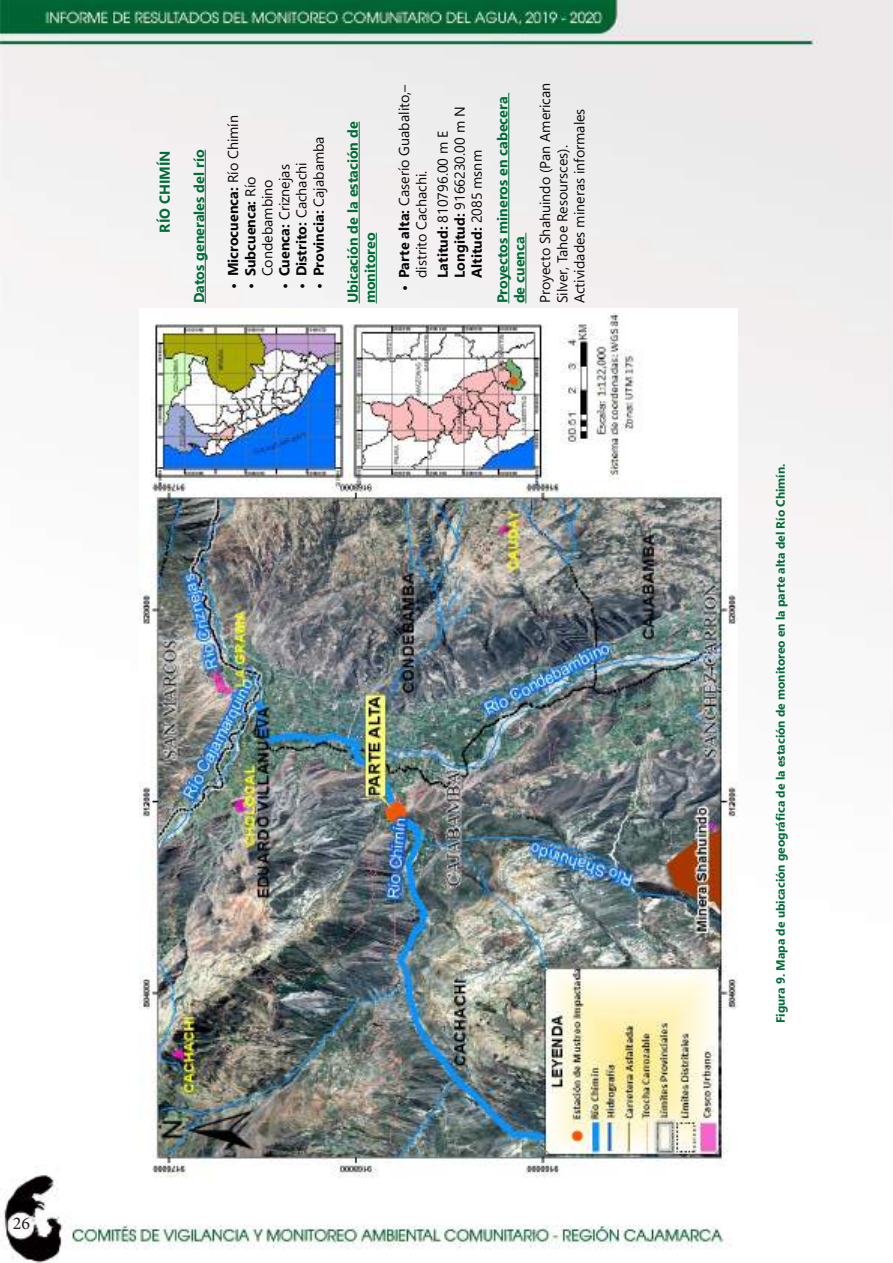
<style>
.page{position:relative;width:893px;height:1263px;background:#fff}
.page>*{position:absolute;margin:0;border:0;box-sizing:border-box;transform-origin:0 0}
.t1{font:18px "Minion Pro";color:#241f1f}
.t2{font:14.25px/17.1px "Segoe UI";color:#06060a}
.t3{font:700 14.25px/17.1px "Segoe UI";color:#026c38}
.t4{font:700 14.25px "Segoe UI";color:#06060a}
.t5{font:700 12px "Segoe UI";color:#026c38}
.s1{font-weight:400}
.s2{font-weight:700}
</style>
<div class="page">
<img style="left:0;top:0;width:893px;height:1263px">
<img style="left:139px;top:309px;width:599px;height:869px">
<hr style="left:205px;top:150px;width:1px;height:153px;background:#026c38">
<hr style="left:359px;top:122px;width:1px;height:181px;background:#026c38">
<hr style="left:376px;top:233px;width:1px;height:70px;background:#026c38">
<hr style="left:508px;top:93px;width:1px;height:210px;background:#026c38">
<hr style="left:525px;top:233px;width:1px;height:70px;background:#026c38">
<p class="t3" style="left:155px;top:233px;width:84px;rotate:-90deg">RÍO CHIMÍN</p>
<p class="t3" style="left:189px;top:303px;width:155px;rotate:-90deg">Datos generales del río</p>
<p class="t4" style="left:220px;top:289px;width:176px;rotate:-90deg">• Microcuenca: <span class="s1">Río Chimín</span></p>
<p class="t4" style="left:305px;top:289px;width:154px;rotate:-90deg">• Provincia: <span class="s1">Cajabamba</span></p>
<p class="t2" style="left:275px;top:289px;width:126px;rotate:-90deg"><span class="s2">• Cuenca:</span> Criznejas</p>
<p class="t4" style="left:288px;top:289px;width:128px;rotate:-90deg">• Distrito: <span class="s1">Cachachi</span></p>
<p class="t2" style="left:240px;top:289px;width:114px;text-align:right;rotate:-90deg"><span class="s2">• Subcuenca:</span> Río<br>Condebambino</p>
<p class="t3" style="left:343px;top:303px;width:183px;rotate:-90deg">Ubicación de la estación de monitoreo</p>
<p class="t2" style="left:394px;top:278px;width:195px;text-indent:-13px;rotate:-90deg"><span class="s2">• Parte alta:</span> Caserío Guabalito,– distrito Cachachi.</p>
<p class="t2" style="left:433px;top:278px;width:173px;rotate:-90deg"><span class="s2">Latitud:</span> 810796.00 m E<br><span class="s2">Longitud:</span> 9166230.00 m N<br><span class="s2">Altitud:</span> 2085 msnm</p>
<p class="t3" style="left:493px;top:303px;width:208px;rotate:-90deg">Proyectos mineros en cabecera de cuenca</p>
<p class="t2" style="left:535px;top:303px;width:222px;rotate:-90deg">Proyecto Shahuindo (Pan American<br>Silver, Tahoe Resoursces).<br>Actividades mineras informales</p>
<p class="t1" style="left:13px;top:1211px;width:19px">26</p>
<p class="t5" style="left:769px;top:1023px;width:561px;rotate:-90deg">Figura 9. Mapa de ubicación geográfica de la estación de monitoreo en la parte alta del Río Chimín.</p>
</div>
